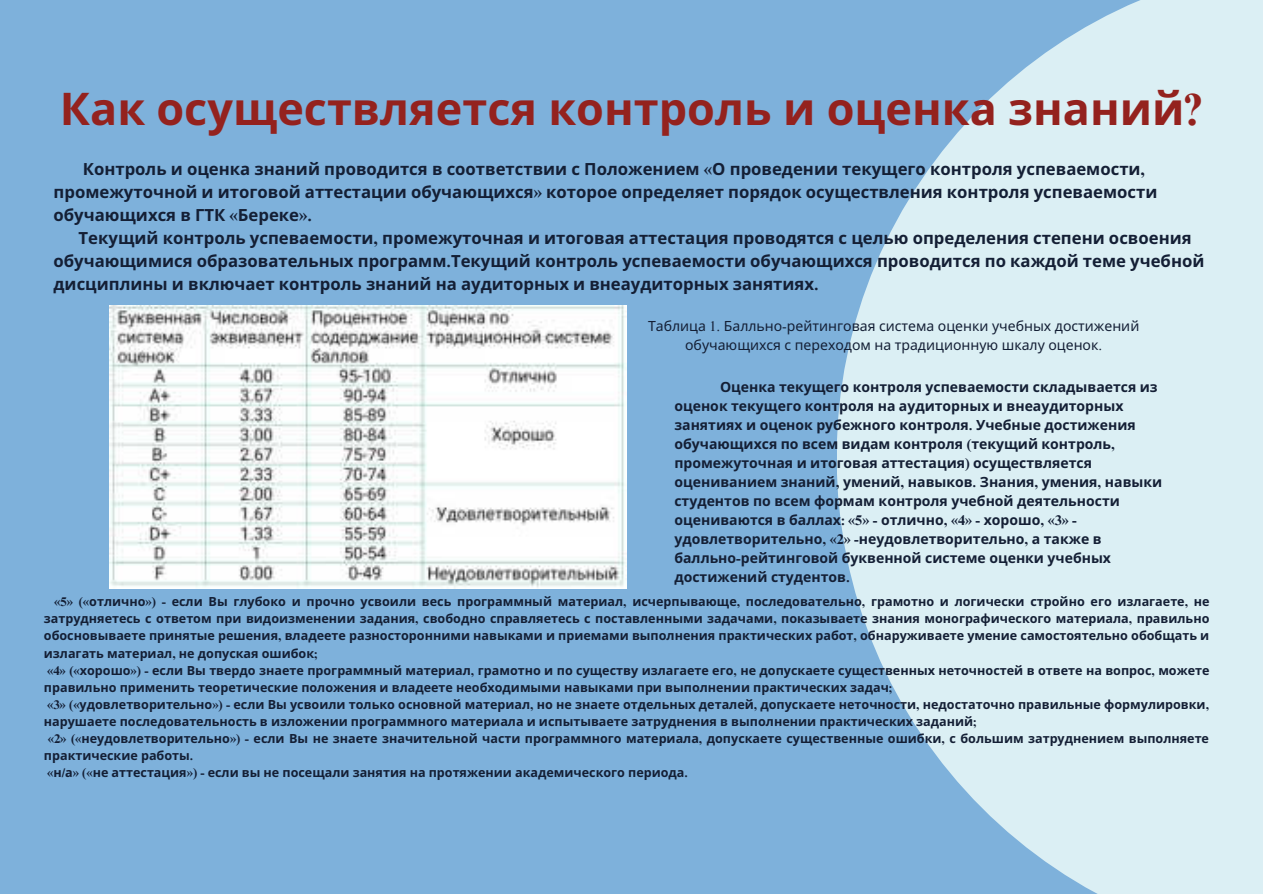
<style>
.page{position:relative;width:1263px;height:894px;background:#fff}
.page>*{position:absolute;margin:0;border:0;box-sizing:border-box;transform-origin:0 0}
.t1{font:700 45px "Noto Sans";color:#94221e}
.t2{font:700 16.65px/23px "Noto Sans";color:#141f35}
.t3{font:700 14.1px/19px "Noto Sans";color:#141f35}
.t4{font:14.1px/19px "Noto Sans";color:#141f35;text-align:center}
.t5{font:700 12.6px "Noto Sans";color:#141f35}
.s1{font-family:"Times NRMT Pro"}
</style>
<div class="page">
<div style="left:0;top:0;width:1263px;height:893px;background:#7eb1db"></div>
<svg style="left:837px;top:0;width:426px;height:893px;fill:#dbeff4"></svg>
<img style="left:109px;top:305px;width:518px;height:283px">
<h1 class="t1" style="left:60px;top:77px;width:1143px">Как осуществляется контроль и оценка знаний<span class="s1">?</span></h1>
<p class="t2" style="left:54px;top:158px;width:1105px;text-indent:29px">Контроль и оценка знаний проводится в соответствии с Положением <span class="s1">«</span>О проведении текущего контроля успеваемости<span class="s1">, </span>промежуточной и итоговой аттестации обучающихся<span class="s1">»</span> которое определяет порядок осуществления контроля успеваемости обучающихся в ГТК <span class="s1">«</span>Береке<span class="s1">».</span></p>
<p class="t2" style="left:54px;top:227px;width:1152px;text-indent:25px">Текущий контроль успеваемости<span class="s1">,</span> промежуточная и итоговая аттестация проводятся с целью определения степени освоения обучающимися образовательных программ<span class="s1">.</span>Текущий контроль успеваемости обучающихся проводится по каждой теме учебной дисциплины и включает контроль знаний на аудиторных и внеаудиторных занятиях<span class="s1">.</span></p>
<p class="t4" style="left:648px;top:316px;width:493px">Таблица <span class="s1">1.</span> Балльно<span class="s1">-</span>рейтинговая система оценки учебных достижений обучающихся с переходом на традиционную шкалу оценок<span class="s1">.</span></p>
<p class="t3" style="left:674px;top:377px;width:489px;text-indent:46px">Оценка текущего контроля успеваемости складывается из оценок текущего контроля на аудиторных и внеаудиторных занятиях и оценок рубежного контроля<span class="s1">.</span> Учебные достижения обучающихся по всем видам контроля <span class="s1">(</span>текущий контроль<span class="s1">, </span>промежуточная и итоговая аттестация<span class="s1">)</span> осуществляется оцениванием знаний<span class="s1">,</span> умений<span class="s1">,</span> навыков<span class="s1">.</span> Знания<span class="s1">,</span> умения<span class="s1">,</span> навыки студентов по всем формам контроля учебной деятельности оцениваются в баллах<span class="s1">: «5» -</span> отлично<span class="s1">, «4» -</span> хорошо<span class="s1">, «3» - </span>удовлетворительно<span class="s1">, «2» -</span>неудовлетворительно<span class="s1">,</span> а также в балльно<span class="s1">-</span>рейтинговой буквенной системе оценки учебных достижений студентов<span class="s1">.</span></p>
<p class="t5" style="left:54px;top:592px;width:1157px"><span class="s1">«5» («</span>отлично<span class="s1">») -</span> если Вы глубоко и прочно усвоили весь программный материал<span class="s1">,</span> исчерпывающе<span class="s1">,</span> последовательно<span class="s1">,</span> грамотно и логически стройно его излагаете<span class="s1">,</span> не</p>
<p class="t5" style="left:44px;top:609px;width:1167px">затрудняетесь с ответом при видоизменении задания<span class="s1">,</span> свободно справляетесь с поставленными задачами<span class="s1">,</span> показываете знания монографического материала<span class="s1">,</span> правильно</p>
<p class="t5" style="left:44px;top:626px;width:1167px">обосновываете принятые решения<span class="s1">,</span> владеете разносторонними навыками и приемами выполнения практических работ<span class="s1">,</span> обнаруживаете умение самостоятельно обобщать и</p>
<p class="t5" style="left:44px;top:644px;width:275px">излагать материал<span class="s1">,</span> не допуская ошибок<span class="s1">;</span></p>
<p class="t5" style="left:47px;top:661px;width:1164px"><span class="s1">«4» («</span>хорошо<span class="s1">») -</span> если Вы твердо знаете программный материал<span class="s1">,</span> грамотно и по существу излагаете его<span class="s1">,</span> не допускаете существенных неточностей в ответе на вопрос<span class="s1">,</span> можете</p>
<p class="t5" style="left:44px;top:678px;width:850px">правильно применить теоретические положения и владеете необходимыми навыками при выполнении практических задач<span class="s1">;</span></p>
<p class="t5" style="left:47px;top:695px;width:1163px"><span class="s1">«3» («</span>удовлетворительно<span class="s1">») -</span> если Вы усвоили только основной материал<span class="s1">,</span> но не знаете отдельных деталей<span class="s1">,</span> допускаете неточности<span class="s1">,</span> недостаточно правильные формулировки<span class="s1">,</span></p>
<p class="t5" style="left:44px;top:712px;width:934px">нарушаете последовательность в изложении программного материала и испытываете затруднения в выполнении практических заданий<span class="s1">;</span></p>
<p class="t5" style="left:48px;top:729px;width:1163px"><span class="s1">«2» («</span>неудовлетворительно<span class="s1">») -</span> если Вы не знаете значительной части программного материала<span class="s1">,</span> допускаете существенные ошибки<span class="s1">,</span> с большим затруднением выполняете</p>
<p class="t5" style="left:44px;top:746px;width:151px">практические работы<span class="s1">.</span></p>
<p class="t5" style="left:47px;top:763px;width:642px"><span class="s1">«</span>н<span class="s1">/</span>а<span class="s1">» («</span>не аттестация<span class="s1">») -</span> если вы не посещали занятия на протяжении академического периода<span class="s1">.</span></p>
</div>
